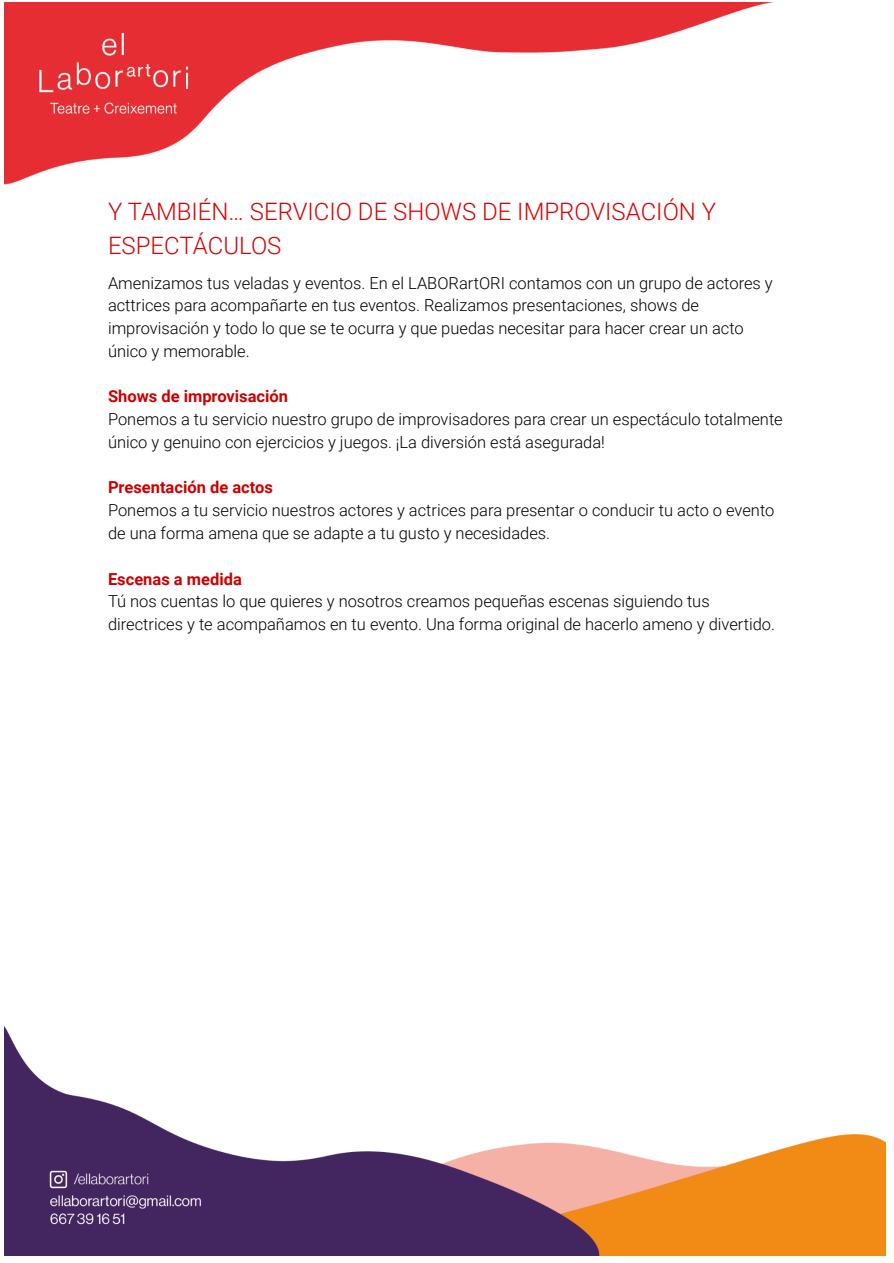
<style>
.page{position:relative;width:894px;height:1263px;background:#fff}
.page>*{position:absolute;margin:0;border:0;box-sizing:border-box;transform-origin:0 0}
.t1{font:300 24px/33.2px "Roboto";color:#d80303}
.t2{font:300 16.5px/22.8px "Roboto";color:#000}
.t3{font:700 16.5px "Roboto";color:#c00}
</style>
<div class="page">
<img style="left:4px;top:2px;width:770px;height:183px">
<img style="left:4px;top:1026px;width:881px;height:230px">
<h1 class="t1" style="left:108px;top:196px;width:610px">Y TAMBIÉN… SERVICIO DE SHOWS DE IMPROVISACIÓN Y<br>ESPECTÁCULOS</h1>
<p class="t2" style="left:108px;top:271px;width:666px">Amenizamos tus veladas y eventos. En el LABORartORI contamos con un grupo de actores y acttrices para acompañarte en tus eventos. Realizamos presentaciones, shows de improvisación y todo lo que se te ocurra y que puedas necesitar para hacer crear un acto único y memorable.</p>
<p class="t3" style="left:108px;top:387px;width:182px">Shows de improvisación</p>
<p class="t2" style="left:108px;top:408px;width:676px">Ponemos a tu servicio nuestro grupo de improvisadores para crear un espectáculo totalmente único y genuino con ejercicios y juegos. ¡La diversión está asegurada!</p>
<p class="t3" style="left:108px;top:478px;width:166px">Presentación de actos</p>
<p class="t2" style="left:108px;top:499px;width:668px">Ponemos a tu servicio nuestros actores y actrices para presentar o conducir tu acto o evento de una forma amena que se adapte a tu gusto y necesidades.</p>
<p class="t3" style="left:108px;top:569px;width:135px">Escenas a medida</p>
<p class="t2" style="left:108px;top:590px;width:669px">Tú nos cuentas lo que quieres y nosotros creamos pequeñas escenas siguiendo tus directrices y te acompañamos en tu evento. Una forma original de hacerlo ameno y divertido.</p>
</div>
